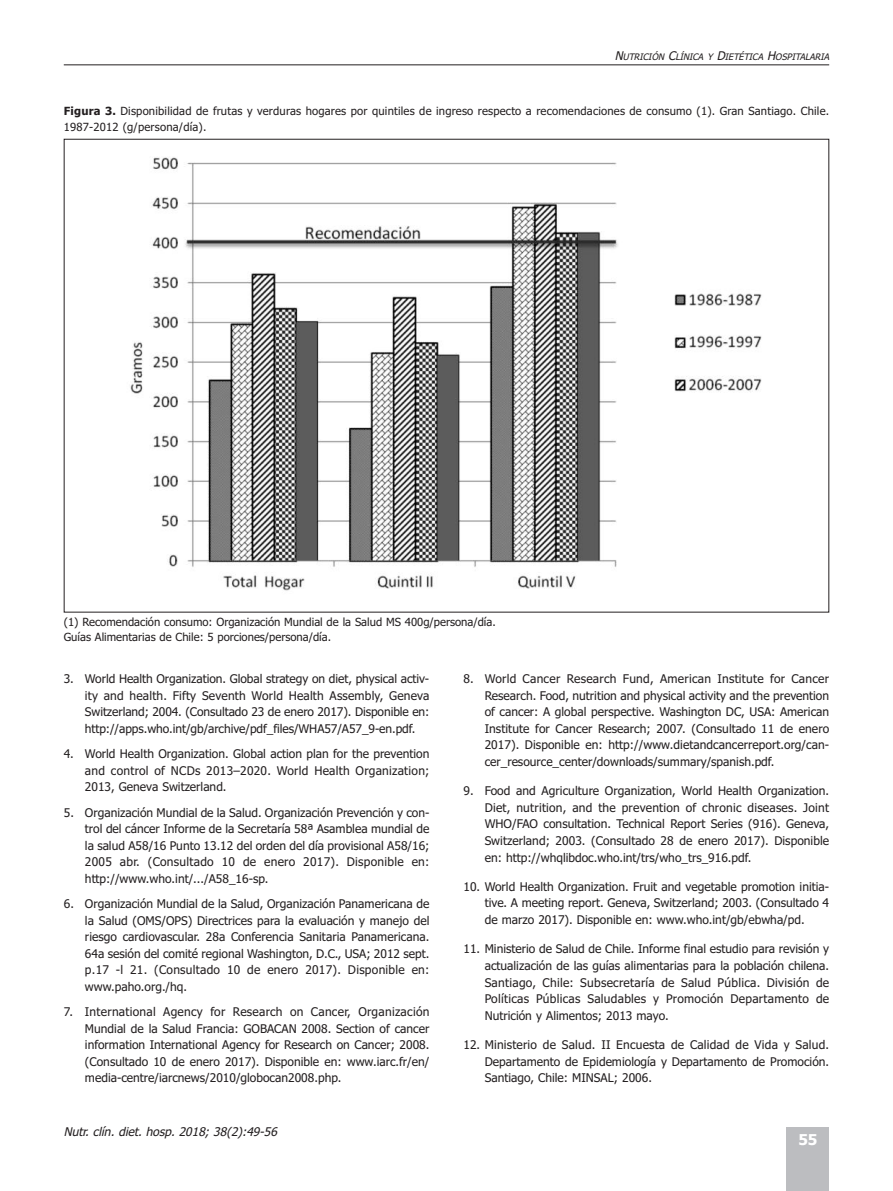
<style>
.page{position:relative;width:893px;height:1191px;background:#fff}
.page>*{position:absolute;margin:0;border:0;box-sizing:border-box;transform-origin:0 0}
.t1{font:700 15px "Tahoma";color:#fff}
.t2{font:12px/16.5px "Tahoma";color:#231f20;text-align:justify}
.t3{font:italic 12px "Tahoma";color:#231f20}
.t4{font:11.25px/15.8px "Tahoma";letter-spacing:.01em;color:#231f20}
.t5{font:italic 9px "Tahoma";color:#231f20}
.s1{font-size:12px}
.s2{font-weight:700}
</style>
<div class="page">
<div style="left:787px;top:1127px;width:42px;height:64px;background:#bcbdc0"></div>
<hr style="left:64px;top:64px;width:765px;height:1px;background:#231f20">
<img style="left:130px;top:157px;width:632px;height:434px">
<p class="t5" style="left:615px;top:52px;width:218px"><span class="s1">N</span>UTRICIÓN <span class="s1">C</span>LÍNICA Y <span class="s1">D</span>IETÉTICA <span class="s1">H</span>OSPITALARIA</p>
<p class="t4" style="left:64px;top:103px;width:767px"><span class="s2">Figura 3.</span> Disponibilidad de frutas y verduras hogares por quintiles de ingreso respecto a recomendaciones de consumo (1). Gran Santiago. Chile.<br>1987-2012 (g/persona/día).</p>
<p class="t4" style="left:64px;top:614px;width:433px;line-height:15px">(1) Recomendación consumo: Organización Mundial de la Salud MS 400g/persona/día.<br>Guías Alimentarias de Chile: 5 porciones/persona/día.</p>
<p class="t2" style="left:85px;top:670px;width:346px;text-indent:-21px">3. World Health Organization. Global strategy on diet, physical activ&shy;ity and health. Fifty Seventh World Health Assembly, Geneva Switzerland; 2004. (Consultado 23 de enero 2017). Disponible en: http://apps.who.int/gb/archive/pdf_files/WHA57/A57_9-en.pdf.</p>
<p class="t2" style="left:85px;top:745px;width:346px;text-indent:-21px">4. World Health Organization. Global action plan for the prevention and control of NCDs 2013–2020. World Health Organization; 2013, Geneva Switzerland.</p>
<p class="t2" style="left:85px;top:804px;width:346px;text-indent:-21px">5. Organización Mundial de la Salud. Organización Prevención y con&shy;trol del cáncer Informe de la Secretaría 58ª Asamblea mundial de la salud A58/16 Punto 13.12 del orden del día provisional A58/16; 2005 abr. (Consultado 10 de enero 2017). Disponible en: http://www.who.int/.../A58_16-sp.</p>
<p class="t2" style="left:85px;top:895px;width:346px;text-indent:-21px">6. Organización Mundial de la Salud, Organización Panamericana de la Salud (OMS/OPS) Directrices para la evaluación y manejo del riesgo cardiovascular. 28a Conferencia Sanitaria Panamericana.<br>64a sesión del comité regional Washington, D.C., USA; 2012 sept. p.17 -l 21. (Consultado 10 de enero 2017). Disponible en: www.paho.org./hq.</p>
<p class="t2" style="left:85px;top:1003px;width:346px;text-indent:-21px">7. International Agency for Research on Cancer, Organización Mundial de la Salud Francia: GOBACAN 2008. Section of cancer information International Agency for Research on Cancer; 2008. (Consultado 10 de enero 2017). Disponible en: www.iarc.fr/en/ media-centre/iarcnews/2010/globocan2008.php.</p>
<p class="t3" style="left:64px;top:1125px;width:218px">Nutr. clín. diet. hosp. 2018; 38(2):49-56</p>
<p class="t2" style="left:485px;top:670px;width:346px;text-indent:-21px">8. World Cancer Research Fund, American Institute for Cancer Research. Food, nutrition and physical activity and the prevention of cancer: A global perspective. Washington DC, USA: American Institute for Cancer Research; 2007. (Consultado 11 de enero 2017). Disponible en: http://www.dietandcancerreport.org/can&shy;cer_resource_center/downloads/summary/spanish.pdf.</p>
<p class="t2" style="left:485px;top:783px;width:346px;text-indent:-21px">9. Food and Agriculture Organization, World Health Organization.<br>Diet, nutrition, and the prevention of chronic diseases. Joint WHO/FAO consultation. Technical Report Series (916). Geneva, Switzerland; 2003. (Consultado 28 de enero 2017). Disponible en: http://whqlibdoc.who.int/trs/who_trs_916.pdf.</p>
<p class="t2" style="left:485px;top:878px;width:346px;text-indent:-21px">10. World Health Organization. Fruit and vegetable promotion initia&shy;tive. A meeting report. Geneva, Switzerland; 2003. (Consultado 4 de marzo 2017). Disponible en: www.who.int/gb/ebwha/pd.</p>
<p class="t2" style="left:485px;top:941px;width:346px;text-indent:-21px">11. Ministerio de Salud de Chile. Informe final estudio para revisión y actualización de las guías alimentarias para la población chilena.<br>Santiago, Chile: Subsecretaría de Salud Pública. División de Políticas Públicas Saludables y Promoción Departamento de Nutrición y Alimentos; 2013 mayo.</p>
<p class="t2" style="left:485px;top:1036px;width:346px;text-indent:-21px">12. Ministerio de Salud. II Encuesta de Calidad de Vida y Salud.<br>Departamento de Epidemiología y Departamento de Promoción.<br>Santiago, Chile: MINSAL; 2006.</p>
<p class="t1" style="left:798px;top:1130px;width:21px">55</p>
</div>
